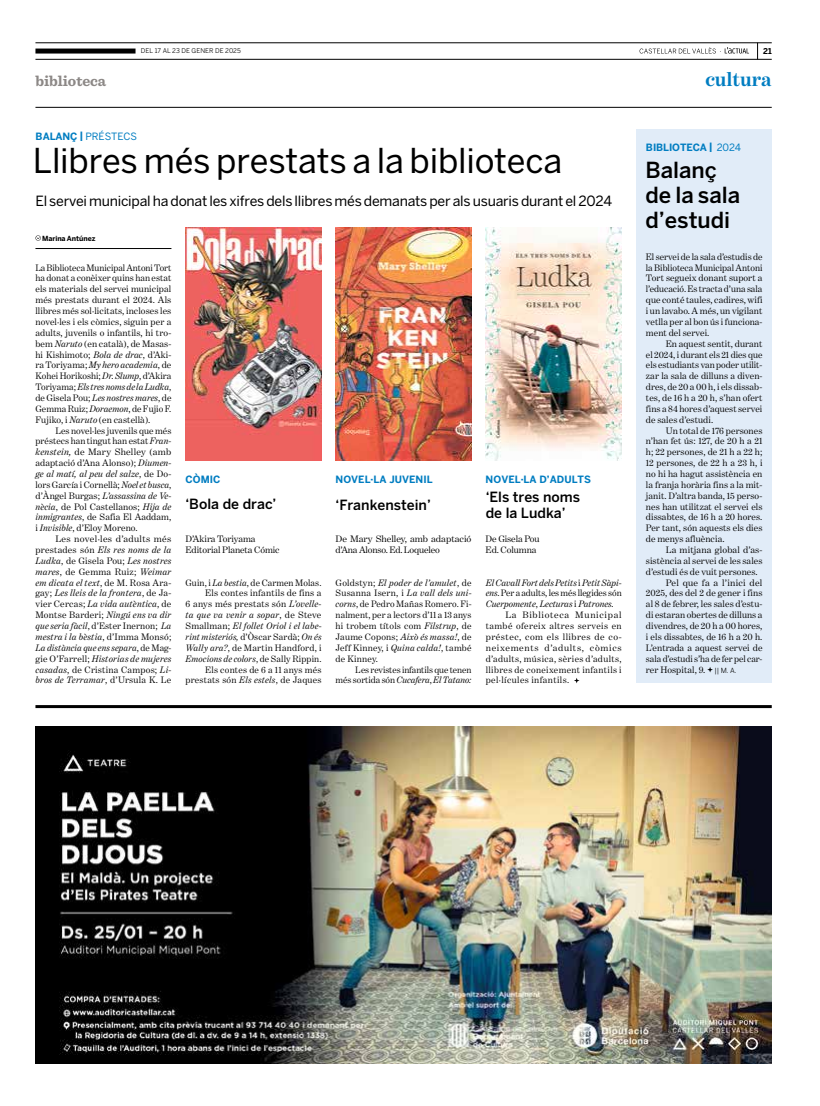
<style>
.page{position:relative;width:820px;height:1106px;background:#fff}
.page>*{position:absolute;margin:0;border:0;box-sizing:border-box;transform-origin:0 0}
.t1{font:34px "Benton Sans";letter-spacing:-.005em;color:#000}
.t2{font:500 22px/25px "Benton Sans";letter-spacing:-.005em;color:#000}
.t3{font:700 20px "Benton Modern One";letter-spacing:-.005em;color:#007dc1}
.t4{font:700 15px "Sentinel";letter-spacing:-.005em;color:#8c8886}
.t5{font:14px "Benton Sans";letter-spacing:-.015em;color:#000}
.t6{font:500 14px/16px "Benton Sans";color:#000}
.t7{font:700 10px "Benton Sans";letter-spacing:.005em;color:#007dc1}
.t8{font:10px "Benton Sans";letter-spacing:-.005em;color:#007dc1}
.t9{font:9.5px/10.9px "Benton Modern One";letter-spacing:.01em;color:#000;text-align:justify}
.t10{font:italic 9.5px/10.9px "Benton Modern One";letter-spacing:.025em;color:#000;text-align:justify}
.t11{font:9.5px/10.9px "Benton Modern One";letter-spacing:.01em;color:#000;scale:1.04 1}
.t12{font:9.4px/10.9px "Benton Modern One";letter-spacing:.03em;color:#000;text-align:right}
.t13{font:9.4px/10.9px "Benton Modern One";letter-spacing:-.005em;color:#000;text-align:right}
.t14{font:italic 9.4px "Benton Modern One";letter-spacing:.005em;color:#000}
.t15{font:9.4px "Benton Modern One";letter-spacing:.07em;color:#000}
.t16{font:9.4px "Benton Modern One";letter-spacing:.05em;color:#000}
.t17{font:700 8px "Benton Sans";color:#000}
.t18{font:700 7px "Benton Sans";letter-spacing:-.01em;color:#000}
.t19{font:6.5px "Benton Sans";letter-spacing:.005em;color:#000}
.s1{font-weight:700}
.s2{font-style:italic}
.s3{font-style:normal}
.s4{font-size:9.5px}
.s5{font-weight:400}
.s6{font-family:"Benton Sans";font-size:7px}
</style>
<div class="page">
<svg style="left:757px;top:44px;width:1px;height:15px"></svg>
<svg style="left:639px;top:47px;width:109px;height:7px"></svg>
<hr style="left:35px;top:107px;width:736px;height:1px;background:#000">
<hr style="left:35px;top:43px;width:736px;height:1px;background:#000">
<hr style="left:35px;top:59px;width:736px;height:1px;background:#000">
<div style="left:35px;top:49px;width:100px;height:5px;background:#000"></div>
<hr style="left:35px;top:705px;width:736px;height:3px;background:#000">
<img style="left:185px;top:227px;width:136px;height:233px">
<img style="left:335px;top:227px;width:136px;height:233px">
<img style="left:485px;top:227px;width:136px;height:233px">
<div style="left:635px;top:129px;width:136px;height:554px;background:#e1ecf8"></div>
<svg style="left:707px;top:667px;width:5px;height:5px"></svg>
<svg style="left:35px;top:235px;width:6px;height:6px"></svg>
<hr style="left:35px;top:248px;width:136px;height:1px;background:#000">
<svg style="left:574px;top:678px;width:5px;height:5px"></svg>
<img style="left:35px;top:726px;width:736px;height:337px">
<p class="t19" style="left:141px;top:47px;width:101px">DEL 17 AL 23 DE GENER DE 2025</p>
<p class="t17" style="left:762px;top:46px;width:10px">21</p>
<h3 class="t4" style="left:35px;top:69px;width:72px">biblioteca</h3>
<h3 class="t3" style="left:705px;top:68px;width:68px">cultura</h3>
<p class="t8" style="left:36px;top:131px;width:103px"><span class="s1">BALANÇ |</span> PRÉSTECS</p>
<h1 class="t1" style="left:33px;top:140px;width:530px">Llibres més prestats a la biblioteca</h1>
<h3 class="t5" style="left:35px;top:192px;width:578px">El servei municipal ha donat les xifres dels llibres més demanats per als usuaris durant el 2024</h3>
<p class="t18" style="left:42px;top:234px;width:55px">Marina Antúnez</p>
<p class="t9" style="left:35px;top:262px;width:137px">La Biblioteca Municipal Antoni Tort ha donat a conèixer quins han estat els materials del servei municipal més prestats durant el 2024. Als llibres més sol·licitats, incloses les novel·les i els còmics, siguin per a adults, juvenils o infantils, hi tro· bem <span class="s2">Naruto</span> (en català), de Masas· hi Kishimoto; <span class="s2">Bola de drac</span>, d’Aki· ra Toriyama; <span class="s2">My hero academia</span>, de Kohei Horikoshi; <span class="s2">Dr. Slump</span>, d’Akira Toriyama; <span class="s2">Els tres noms de la Ludka</span>, de Gisela Pou; <span class="s2">Les nostres mares</span>, de Gemma Ruiz; <span class="s2">Doraemon</span>, de Fujio F.<br>Fujiko, i <span class="s2">Naruto</span> (en castellà).</p>
<p class="t9" style="left:35px;top:425px;width:137px;text-indent:20px">Les novel·les juvenils que més préstecs han tingut han estat <span class="s2">Fran&shy;kenstein,</span> de Mary Shelley (amb adaptació d’Ana Alonso); <span class="s2">Diumen&shy;ge al matí, al peu del salze</span>, de Do· lors García i Cornellà; <span class="s2">Noel et busca</span>, d’Àngel Burgas; <span class="s2">L’assassina de Ve&shy;nècia</span>, de Pol Castellanos; <span class="s2">Hija de inmigrantes</span>, de Safia El Aaddam, i <span class="s2">Invisible</span>, d’Eloy Moreno.</p>
<p class="t10" style="left:35px;top:533px;width:137px;text-indent:20px"><span class="s3">Les novel·les d’adults més prestades són</span> Els res noms de la Ludka<span class="s3">, de Gisela Pou;</span> Les nostres mares<span class="s3">, de Gemma Ruiz;</span> Weimar em dicata el text<span class="s3">, de M. Rosa Ara· gay;</span> Les lleis de la frontera<span class="s3">, de Ja· vier Cercas;</span> La vida autèntica<span class="s3">, de Montse Barderi;</span> Ningú ens va dir que seria fàcil<span class="s3">, d’Ester Inernon;</span> La mestra i la bèstia<span class="s3">, d’Imma Monsó; </span>La distància que ens separa<span class="s3">, de Mag· gie O’Farrell;</span> Historias de mujeres casadas<span class="s3">, de Cristina Campos;</span> Li&shy;bros de Terramar<span class="s3">, d’Ursula K. Le</span></p>
<p class="t7" style="left:185px;top:473px;width:36px">CÒMIC</p>
<p class="t7" style="left:335px;top:473px;width:98px">NOVEL·LA JUVENIL</p>
<p class="t7" style="left:485px;top:473px;width:107px">NOVEL·LA D’ADULTS</p>
<h3 class="t6" style="left:185px;top:496px;width:92px">‘Bola de drac’</h3>
<h3 class="t6" style="left:335px;top:496px;width:97px">‘Frankenstein’</h3>
<h3 class="t6" style="left:485px;top:488px;width:96px">‘Els tres noms de la Ludka’</h3>
<p class="t9" style="left:185px;top:533px;width:96px">D’Akira Toriyama<br>Editorial Planeta Cómic</p>
<p class="t11" style="left:335px;top:533px;width:132px">De Mary Shelley, amb adaptació d’Ana Alonso. Ed. Loqueleo</p>
<p class="t9" style="left:485px;top:533px;width:55px">De Gisela Pou<br>Ed. Columna</p>
<p class="t9" style="left:185px;top:577px;width:137px;text-align:right">Guin, i <span class="s2">La bestia</span>, de Carmen Molas.<br>Els contes infantils de fins a<br>6 anys més prestats són <span class="s2">L’ovelle&shy;ta que va venir a sopar</span>, de Steve</p>
<p class="t12" style="left:185px;top:620px;width:137px"><span class="s4">Smallman;</span> <span class="s2">El follet Oriol i el labe&shy;rint misteriós,</span> d’Òscar Sardà; <span class="s2">On és Wally ara?</span>, de Martin Handford, i <span class="s2">Emocions de colors</span>, de Sally Rippin.<br>Els contes de 6 a 11 anys més prestats són <span class="s2">Els estels</span>, de Jaques</p>
<p class="t12" style="left:335px;top:577px;width:137px;text-align:justify">Goldstyn; <span class="s2">El poder de l’amulet</span>, de Susanna Isern, i <span class="s2">La vall dels uni&shy;corns</span>, de Pedro Mañas Romero. Fi· nalment, per a lectors d’11 a 13 anys hi trobem títols com <span class="s2">Filstrup</span>, de Jaume Copons; <span class="s2">Això és massa!</span>, de Jeff Kinney, i <span class="s2">Quina calda!</span>, també de Kinney.</p>
<p class="t13" style="left:335px;top:664px;width:137px">Les revistes infantils que tenen<br>més sortida són <span class="s2">Cucafera</span>, <span class="s2">El Tatano:</span></p>
<p class="t14" style="left:485px;top:577px;width:137px">El Cavall Fort dels Petits <span class="s3">i</span> Petit Sàpi-</p>
<p class="t13" style="left:485px;top:588px;width:137px"><span class="s2">ens</span>. Per a adults, les més llegides són</p>
<p class="t14" style="left:485px;top:599px;width:130px">Cuerpomente<span class="s3">,</span> Lecturas <span class="s3">i</span> Patrones.</p>
<p class="t15" style="left:505px;top:610px;width:118px">La Biblioteca Municipal</p>
<p class="t12" style="left:485px;top:620px;width:137px">també ofereix altres serveis en</p>
<p class="t16" style="left:485px;top:631px;width:137px">préstec, com els llibres de co·</p>
<p class="t15" style="left:485px;top:642px;width:137px">neixements d’adults, còmics</p>
<p class="t12" style="left:485px;top:653px;width:137px">d’adults, música, sèries d’adults,</p>
<p class="t12" style="left:485px;top:664px;width:137px">llibres de coneixement infantils i</p>
<p class="t12" style="left:485px;top:674px;width:85px">pel·lícules infantils.</p>
<p class="t7" style="left:645px;top:141px;width:97px">BIBLIOTECA | <span class="s5">2024</span></p>
<h2 class="t2" style="left:645px;top:157px;width:96px">Balanç de la sala d’estudi</h2>
<p class="t9" style="left:645px;top:251px;width:118px">El servei de la sala d’estudis de la Biblioteca Municipal Antoni Tort segueix donant suport a l’educació. Es tracta d’una sala que conté taules, cadires, wifi i un lavabo. A més, un vigilant vetlla per al bon ús i funciona· ment del servei.</p>
<p class="t9" style="left:645px;top:338px;width:118px;text-indent:20px">En aquest sentit, durant el 2024, i durant els 21 dies que els estudiants van poder utilit· zar la sala de dilluns a diven· dres, de 20 a 00 h, i els dissab· tes, de 16 h a 20 h, s’han ofert fins a 84 hores d’aquest servei de sales d’estudi.</p>
<p class="t9" style="left:645px;top:425px;width:118px;text-indent:20px">Un total de 176 persones n’han fet ús: 127, de 20 h a 21 h; 22 persones, de 21 h a 22 h; 12 persones, de 22 h a 23 h, i no hi ha hagut assistència en la franja horària fins a la mit· janit. D’altra banda, 15 perso· nes han utilitzat el servei els dissabtes, de 16 h a 20 hores.<br>Per tant, són aquests els dies de menys afluència.</p>
<p class="t9" style="left:665px;top:544px;width:98px">La mitjana global d’as·</p>
<p class="t9" style="left:645px;top:555px;width:118px">sistència al servei de les sales</p>
<p class="t9" style="left:645px;top:566px;width:113px">d’estudi és de vuit persones.</p>
<p class="t9" style="left:665px;top:577px;width:98px">Pel que fa a l’inici del</p>
<p class="t9" style="left:645px;top:588px;width:118px">2025, des del 2 de gener i fins</p>
<p class="t9" style="left:645px;top:598px;width:118px">al 8 de febrer, les sales d’estu·</p>
<p class="t9" style="left:645px;top:609px;width:118px">di estaran obertes de dilluns a</p>
<p class="t9" style="left:645px;top:620px;width:118px">divendres, de 20 h a 00 hores,</p>
<p class="t9" style="left:645px;top:631px;width:118px">i els dissabtes, de 16 h a 20 h.</p>
<p class="t9" style="left:645px;top:642px;width:118px">L’entrada a aquest servei de</p>
<p class="t9" style="left:645px;top:653px;width:118px">sala d’estudi s’ha de fer pel car·</p>
<p class="t9" style="left:645px;top:663px;width:92px">rer Hospital, 9. <span class="s6">|| M. A.</span></p>
</div>
